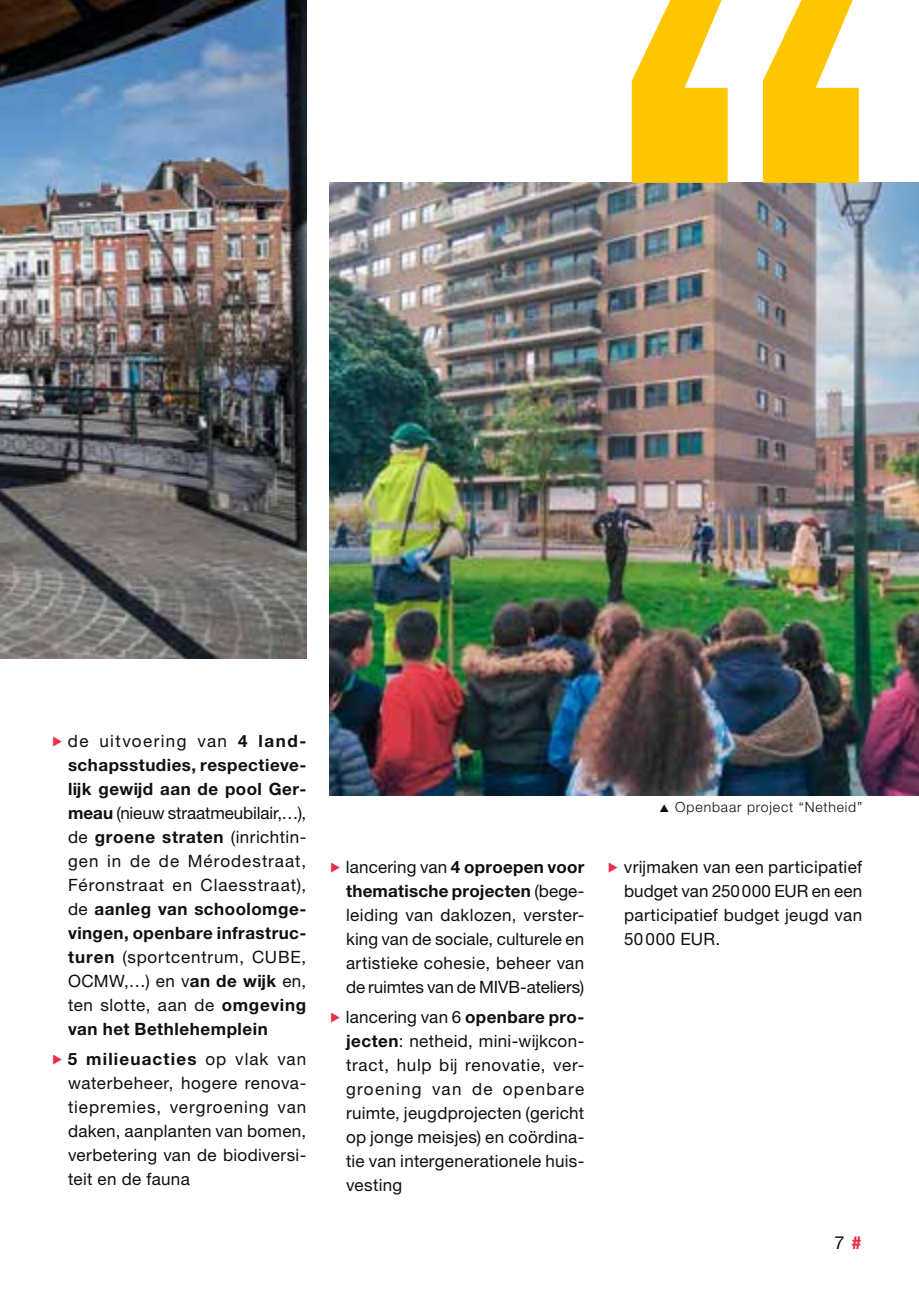
<style>
.page{position:relative;width:919px;height:1299px;background:#fff}
.page>*{position:absolute;margin:0;border:0;box-sizing:border-box;transform-origin:0 0}
.t1{font:18px "Helvetica Neue LT Pro";color:#0f0f0d}
.t2{font:17px/24px "Helvetica Neue LT Pro";letter-spacing:.02em;color:#0f0f0d;text-align:justify}
.t3{font:700 17px/24px "Helvetica Neue LT Pro";letter-spacing:.025em;color:#0f0f0d;text-align:justify}
.t4{font:300 14px "Helvetica Neue LT Pro";letter-spacing:.06em;color:#0f0f0d}
.s1{color:#ed2e49}
.s2{font-weight:400}
.s3{font-weight:700}
.s4{font-weight:800;color:#ed2e49}
</style>
<div class="page">
<img style="left:0;top:0;width:306px;height:658px">
<img style="left:329px;top:183px;width:589px;height:612px">
<svg style="left:631px;top:0;width:227px;height:183px"></svg>
<p class="t3" style="left:68px;top:728px;width:240px;text-indent:-17px"><span class="s1">▶</span> <span class="s2">de uitvoering van</span> 4 land&shy;schapsstudies, respectieve&shy;lijk gewijd aan de pool Ger&shy;meau <span class="s2">(nieuw straatmeubilair,…), de</span> groene straten <span class="s2">(inrichtin&shy;gen in de de Mérodestraat, Féronstraat en Claesstraat), de</span> aanleg van schoolomge&shy;vingen, openbare infrastruc&shy;turen <span class="s2">(sportcentrum, CUBE, OCMW,…) en v</span>an de wijk <span class="s2">en, ten slotte, aan de</span> omgeving van het Bethlehemplein</p>
<p class="t2" style="left:68px;top:1046px;width:240px;text-indent:-17px"><span class="s1">▶</span> <span class="s3">5 milieuacties</span> op vlak van waterbeheer, hogere renova&shy;tiepremies, vergroening van daken, aanplanten van bomen, verbetering van de biodiversi&shy;teit en de fauna</p>
<p class="t2" style="left:346px;top:854px;width:240px;text-indent:-17px"><span class="s1">▶</span> lancering van <span class="s3">4 oproepen voor thematische projecten</span> (bege&shy;leiding van daklozen, verster&shy;king van de sociale, culturele en artistieke cohesie, beheer van de ruimtes van de MIVB-ateliers)</p>
<p class="t2" style="left:346px;top:1004px;width:240px;text-indent:-17px"><span class="s1">▶</span> lancering van 6 <span class="s3">openbare pro&shy;jecten</span>: netheid, mini-wijkcon&shy;tract, hulp bij renovatie, ver&shy;groening van de openbare ruimte, jeugdprojecten (gericht op jonge meisjes) en coördina&shy;tie van intergenerationele huis&shy;vesting</p>
<p class="t4" style="left:658px;top:798px;width:205px">▲ Openbaar project “Netheid”</p>
<p class="t2" style="left:624px;top:854px;width:240px;text-indent:-17px"><span class="s1">▶</span> vrijmaken van een participatief budget van 250000 EUR en een participatief budget jeugd van 50 000 EUR.</p>
<p class="t1" style="left:834px;top:1232px;width:29px">7 <span class="s4">#</span></p>
</div>
